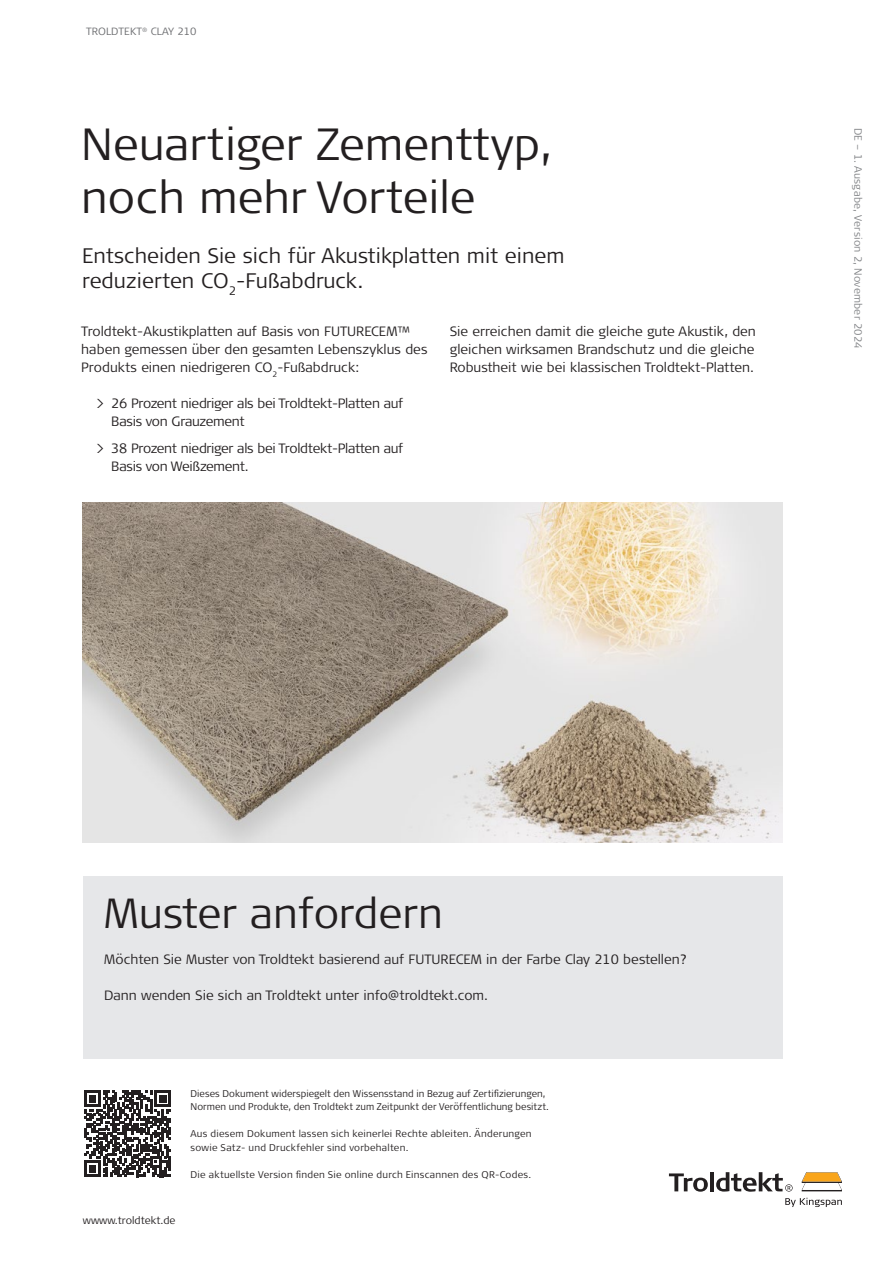
<style>
.page{position:relative;width:893px;height:1263px;background:#fff}
.page>*{position:absolute;margin:0;border:0;box-sizing:border-box;transform-origin:0 0}
.Heading{font:300 45px/52.5px "Signa Pro";color:#231f20}
.Ingress{font:300 42px "Signa Pro";color:#231f20}
.Ingress-2{font:300 21px/25.5px "Signa Pro";color:#231f20}
.Brødtekst{font:300 13.5px/18px "Signa Pro";color:#231f20}
.Brødtekst-2{font:300 13.5px/18px "Signa Pro";letter-spacing:-.02em;color:#231f20}
.Underrubrik{font:300 10.5px "Signa Pro";letter-spacing:.02em;color:#808285}
.Illustration{font:300 10.5px "Signa Pro";letter-spacing:.01em;color:#6c6d70}
.t1{font:300 10.5px "Signa Pro";color:#231f20}
.NY_brødtekst_7_9{font:300 9.75px/13.5px "Signa Pro";letter-spacing:.02em;color:#231f20}
</style>
<div class="page">
<img style="left:83px;top:503px;width:699px;height:340px">
<svg style="left:802px;top:1172px;width:40px;height:19px"></svg>
<svg style="left:669px;top:1173px;width:39px;height:19px"></svg>
<hr style="left:710px;top:1172px;width:4px;height:19px;background:#231f20">
<svg style="left:716px;top:1172px;width:77px;height:20px"></svg>
<svg style="left:785px;top:1198px;width:57px;height:9px"></svg>
<div style="left:83px;top:877px;width:699px;height:182px;background:#e6e7e9"></div>
<svg style="left:84px;top:1090px;width:87px;height:87px"></svg>
<p class="Illustration" style="left:86px;top:24px;width:112px">TROLDTEKT<sup>®</sup> CLAY 210</p>
<p class="Heading" style="left:81px;top:116px;width:472px">Neuartiger Zementtyp, noch mehr Vorteile</p>
<p class="Ingress-2" style="left:82px;top:242px;width:484px">Entscheiden Sie sich für Akustikplatten mit einem reduzierten CO<sub>2</sub>-Fußabdruck.</p>
<p class="Brødtekst" style="left:450px;top:322px;width:308px;text-align:justify">Sie erreichen damit die gleiche gute Akustik, den gleichen wirksamen Brandschutz und die gleiche Robustheit wie bei klassischen Troldtekt-Platten.</p>
<p class="Brødtekst" style="left:81px;top:322px;width:348px">Troldtekt-Akustikplatten auf Basis von FUTURECEM™ haben gemessen über den gesamten Lebenszyklus des<br>Produkts einen niedrigeren CO<sub>2</sub>-Fußabdruck:</p>
<p class="Brødtekst-2" style="left:111px;top:394px;width:293px;text-indent:-15px">&gt; 26 Prozent niedriger als bei Troldtekt-Platten auf<br>Basis von Grauzement</p>
<p class="Brødtekst-2" style="left:111px;top:438px;width:293px;text-indent:-15px">&gt; 38 Prozent niedriger als bei Troldtekt-Platten auf<br>Basis von Weißzement.</p>
<p class="Underrubrik" style="left:865px;top:128px;width:222px;rotate:90deg">DE – 1. Ausgabe, Version 2, November 2024</p>
<p class="Ingress" style="left:104px;top:884px;width:340px">Muster anfordern</p>
<p class="Brødtekst" style="left:104px;top:950px;width:584px">Möchten Sie Muster von Troldtekt basierend auf FUTURECEM in der Farbe Clay 210 bestellen?</p>
<p class="Brødtekst" style="left:104px;top:986px;width:385px">Dann wenden Sie sich an Troldtekt unter info@troldtekt.com.</p>
<p class="t1" style="left:83px;top:1213px;width:94px">wwww.troldtekt.de</p>
<p class="NY_brødtekst_7_9" style="left:190px;top:1086px;width:360px">Dieses Dokument widerspiegelt den Wissensstand in Bezug auf Zertifizierungen,<br>Normen und Produkte, den Troldtekt zum Zeitpunkt der Veröffentlichung besitzt.</p>
<p class="NY_brødtekst_7_9" style="left:190px;top:1127px;width:343px">Aus diesem Dokument lassen sich keinerlei Rechte ableiten. Änderungen sowie Satz- und Druckfehler sind vorbehalten.</p>
<p class="NY_brødtekst_7_9" style="left:190px;top:1167px;width:342px">Die aktuellste Version finden Sie online durch Einscannen des QR-Codes.</p>
</div>
